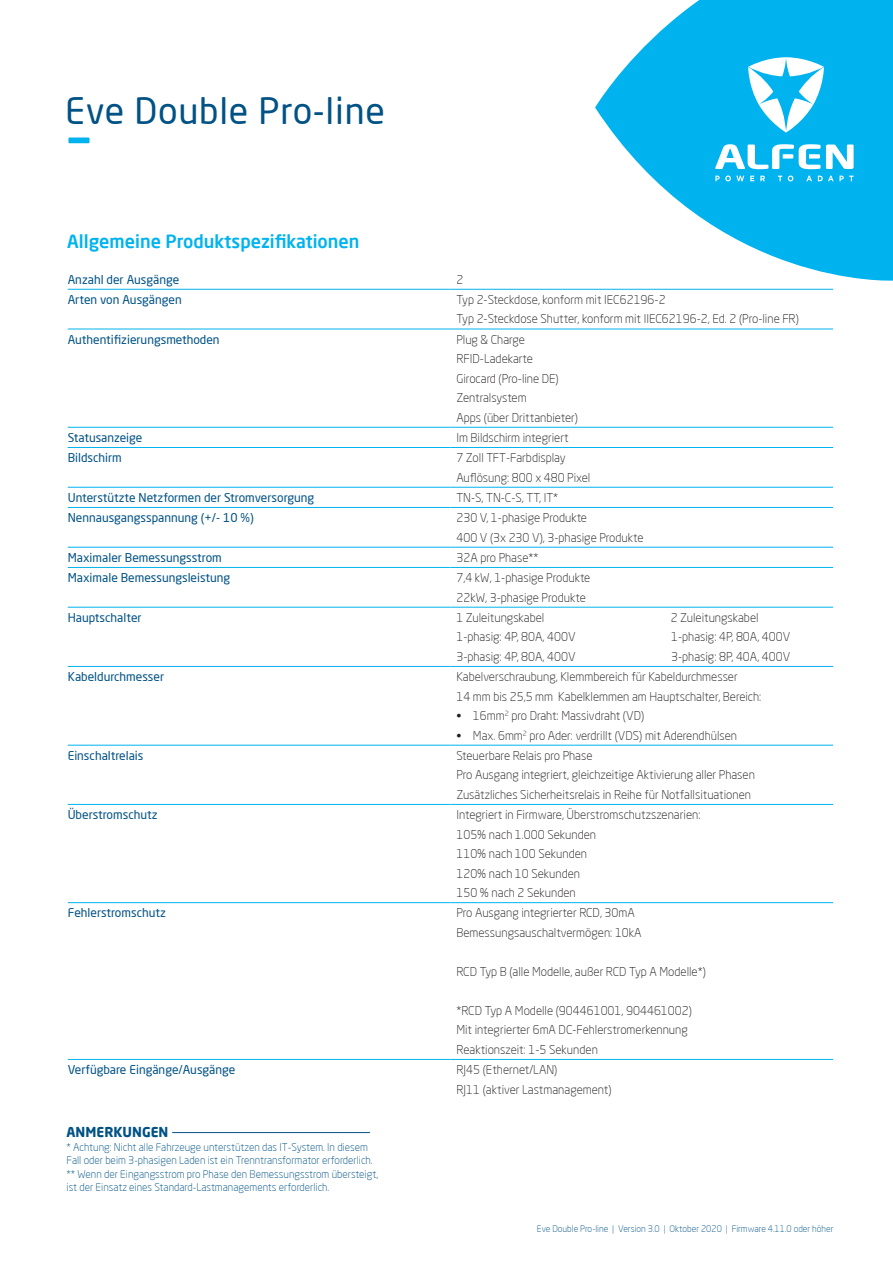
<style>
.page{position:relative;width:893px;height:1263px;background:#fff}
.page>*{position:absolute;margin:0;border:0;box-sizing:border-box;transform-origin:0 0}
.t1{font:77.55px "Neo Sans Pro";color:#00b3ef;scale:.8 1}
.t2{font:35.85px "Neo Sans Pro";letter-spacing:.02em;color:#005285}
.t3{font:500 18px "Neo Sans Pro";color:#00b3ef}
.t4{font:700 13.5px "Neo Sans Pro";color:#005285}
.t5{font:300 12px/19.5px "Neo Sans Pro";color:#231f20}
.t6{font:12px "Neo Sans Pro";color:#005285}
.t7{font:300 10.5px/13.5px "Neo Sans Pro";color:#005285}
.t8{font:300 9px "Neo Sans Pro";color:#005285}
</style>
<div class="page">
<svg style="left:595px;top:0;width:298px;height:281px;fill:#00b3ef"></svg>
<svg style="left:826px;top:145px;width:28px;height:24px"></svg>
<svg style="left:715px;top:144px;width:105px;height:25px"></svg>
<svg style="left:715px;top:176px;width:29px;height:5px"></svg>
<svg style="left:750px;top:176px;width:4px;height:5px"></svg>
<svg style="left:760px;top:176px;width:5px;height:5px"></svg>
<svg style="left:778px;top:176px;width:4px;height:5px"></svg>
<svg style="left:788px;top:176px;width:5px;height:5px"></svg>
<svg style="left:806px;top:176px;width:6px;height:5px"></svg>
<svg style="left:818px;top:176px;width:36px;height:5px"></svg>
<svg style="left:748px;top:57px;width:76px;height:76px"></svg>
<hr style="left:68px;top:289px;width:382px;height:1px;background:#00b3ef">
<hr style="left:450px;top:289px;width:383px;height:1px;background:#00b3ef">
<hr style="left:68px;top:329px;width:382px;height:1px;background:#00b3ef">
<hr style="left:450px;top:329px;width:383px;height:1px;background:#00b3ef">
<hr style="left:68px;top:427px;width:382px;height:1px;background:#00b3ef">
<hr style="left:450px;top:427px;width:383px;height:1px;background:#00b3ef">
<hr style="left:68px;top:447px;width:382px;height:1px;background:#00b3ef">
<hr style="left:450px;top:447px;width:383px;height:1px;background:#00b3ef">
<hr style="left:68px;top:487px;width:382px;height:1px;background:#00b3ef">
<hr style="left:450px;top:487px;width:383px;height:1px;background:#00b3ef">
<hr style="left:68px;top:507px;width:382px;height:1px;background:#00b3ef">
<hr style="left:450px;top:507px;width:383px;height:1px;background:#00b3ef">
<hr style="left:68px;top:547px;width:382px;height:1px;background:#00b3ef">
<hr style="left:450px;top:547px;width:383px;height:1px;background:#00b3ef">
<hr style="left:68px;top:567px;width:382px;height:1px;background:#00b3ef">
<hr style="left:450px;top:567px;width:383px;height:1px;background:#00b3ef">
<hr style="left:68px;top:607px;width:382px;height:1px;background:#00b3ef">
<hr style="left:450px;top:607px;width:383px;height:1px;background:#00b3ef">
<hr style="left:68px;top:666px;width:382px;height:1px;background:#00b3ef">
<hr style="left:450px;top:666px;width:383px;height:1px;background:#00b3ef">
<hr style="left:68px;top:745px;width:382px;height:1px;background:#00b3ef">
<hr style="left:450px;top:745px;width:383px;height:1px;background:#00b3ef">
<hr style="left:68px;top:804px;width:382px;height:1px;background:#00b3ef">
<hr style="left:450px;top:804px;width:383px;height:1px;background:#00b3ef">
<hr style="left:68px;top:902px;width:382px;height:1px;background:#00b3ef">
<hr style="left:450px;top:902px;width:383px;height:1px;background:#00b3ef">
<hr style="left:68px;top:1059px;width:382px;height:1px;background:#00b3ef">
<hr style="left:450px;top:1059px;width:383px;height:1px;background:#00b3ef">
<hr style="left:172px;top:1132px;width:198px;height:1px;background:#005285">
<h2 class="t2" style="left:65px;top:89px;width:321px">Eve Double Pro-line</h2>
<h1 class="t1" style="left:69px;top:86px;width:26px">–</h1>
<h3 class="t3" style="left:67px;top:230px;width:294px">Allgemeine Produktspezifikationen</h3>
<p class="t6" style="left:68px;top:272px;width:113px">Anzahl der Ausgänge</p>
<p class="t5" style="left:456px;top:269px;width:8px">2</p>
<p class="t6" style="left:68px;top:292px;width:116px">Arten von Ausgängen</p>
<p class="t5" style="left:456px;top:290px;width:344px">Typ 2-Steckdose, konform mit IEC62196-2<br>Typ 2-Steckdose Shutter, konform mit IIEC62196-2, Ed. 2 (Pro-line FR)</p>
<p class="t6" style="left:68px;top:332px;width:153px">Authentifizierungsmethoden</p>
<p class="t5" style="left:456px;top:329px;width:123px">Plug &amp; Charge<br>RFID-Ladekarte<br>Girocard (Pro-line DE)<br>Zentralsystem<br>Apps (über Drittanbieter)</p>
<p class="t6" style="left:68px;top:430px;width:76px">Statusanzeige</p>
<p class="t5" style="left:456px;top:428px;width:114px">Im Bildschirm integriert</p>
<p class="t6" style="left:68px;top:450px;width:56px">Bildschirm</p>
<p class="t5" style="left:456px;top:448px;width:135px">7 Zoll TFT-Farbdisplay<br>Auflösung: 800 x 480 Pixel</p>
<p class="t6" style="left:68px;top:490px;width:248px">Unterstützte Netzformen der Stromversorgung</p>
<p class="t5" style="left:456px;top:488px;width:103px">TN-S, TN-C-S, TT, IT*</p>
<p class="t6" style="left:68px;top:510px;width:188px">Nennausgangsspannung (+/- 10 %)</p>
<p class="t5" style="left:456px;top:508px;width:189px">230 V, 1-phasige Produkte<br>400 V (3x 230 V), 3-phasige Produkte</p>
<p class="t6" style="left:68px;top:550px;width:156px">Maximaler Bemessungsstrom</p>
<p class="t5" style="left:456px;top:547px;width:84px">32A pro Phase**</p>
<p class="t6" style="left:68px;top:570px;width:164px">Maximale Bemessungsleistung</p>
<p class="t5" style="left:456px;top:568px;width:135px">7,4 kW, 1-phasige Produkte<br>22kW, 3-phasige Produkte</p>
<p class="t6" style="left:68px;top:610px;width:75px">Hauptschalter</p>
<p class="t5" style="left:456px;top:607px;width:89px">1 Zuleitungskabel</p>
<p class="t5" style="left:671px;top:607px;width:89px">2 Zuleitungskabel</p>
<p class="t5" style="left:456px;top:627px;width:121px">1-phasig: 4P, 80A, 400V</p>
<p class="t5" style="left:671px;top:627px;width:121px">1-phasig: 4P, 80A, 400V</p>
<p class="t5" style="left:456px;top:646px;width:121px">3-phasig: 4P, 80A, 400V</p>
<p class="t5" style="left:671px;top:646px;width:121px">3-phasig: 8P, 40A, 400V</p>
<p class="t6" style="left:68px;top:669px;width:98px">Kabeldurchmesser</p>
<p class="t5" style="left:456px;top:667px;width:306px">Kabelverschraubung, Klemmbereich für Kabeldurchmesser<br>14 mm bis 25,5 mm Kabelklemmen am Hauptschalter, Bereich:</p>
<p class="t5" style="left:456px;top:706px;width:189px">• 16mm<sup>2</sup> pro Draht: Massivdraht (VD)</p>
<p class="t5" style="left:456px;top:725px;width:282px">• Max. 6mm<sup>2</sup> pro Ader: verdrillt (VDS) mit Aderendhülsen</p>
<p class="t6" style="left:68px;top:748px;width:77px">Einschaltrelais</p>
<p class="t5" style="left:456px;top:745px;width:300px">Steuerbare Relais pro Phase<br>Pro Ausgang integriert, gleichzeitige Aktivierung aller Phasen<br>Zusätzliches Sicherheitsrelais in Reihe für Notfallsituationen</p>
<p class="t6" style="left:68px;top:807px;width:91px">Überstromschutz</p>
<p class="t5" style="left:456px;top:805px;width:246px">Integriert in Firmware, Überstromschutzszenarien:<br>105% nach 1.000 Sekunden<br>110% nach 100 Sekunden<br>120% nach 10 Sekunden<br>150 % nach 2 Sekunden</p>
<p class="t6" style="left:68px;top:905px;width:100px">Fehlerstromschutz</p>
<p class="t5" style="left:456px;top:903px;width:187px">Pro Ausgang integrierter RCD, 30mA<br>Bemessungsauschaltvermögen: 10kA</p>
<p class="t5" style="left:456px;top:961px;width:251px">RCD Typ B (alle Modelle, außer RCD Typ A Modelle*)</p>
<p class="t5" style="left:456px;top:1000px;width:237px">*RCD Typ A Modelle (904461001, 904461002)<br>Mit integrierter 6mA DC-Fehlerstromerkennung<br>Reaktionszeit: 1-5 Sekunden</p>
<p class="t6" style="left:68px;top:1062px;width:169px">Verfügbare Eingänge/Ausgänge</p>
<p class="t5" style="left:456px;top:1060px;width:157px">RJ45 (Ethernet/LAN)<br>RJ11 (aktiver Lastmanagement)</p>
<p class="t4" style="left:67px;top:1123px;width:103px">ANMERKUNGEN</p>
<p class="t7" style="left:67px;top:1140px;width:313px">* Achtung: Nicht alle Fahrzeuge unterstützen das IT-System. In diesem Fall oder beim 3-phasigen Laden ist ein Trenntransformator erforderlich. ** Wenn der Eingangsstrom pro Phase den Bemessungsstrom übersteigt, ist der Einsatz eines Standard-Lastmanagements erforderlich.</p>
<p class="t8" style="left:537px;top:1223px;width:298px">Eve Double Pro-line | Version 3.0 | Oktober 2020 | Firmware 4.11.0 oder höher</p>
</div>
